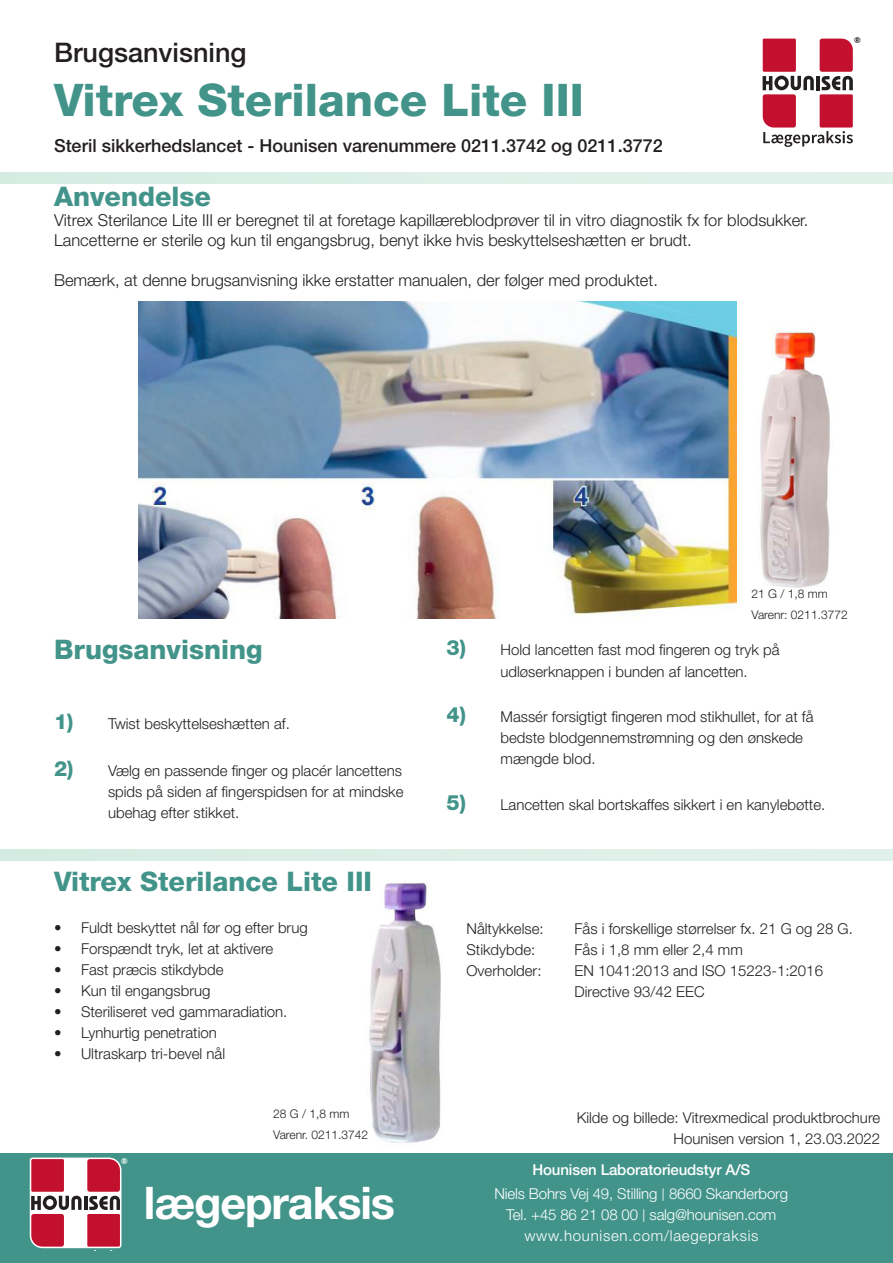
<style>
.page{position:relative;width:893px;height:1263px;background:#fff}
.page>*{position:absolute;margin:0;border:0;box-sizing:border-box;transform-origin:0 0}
.t1{font:800 45px "Helvetica Neue LT Pro";color:#42948a}
.t2{font:700 45px "Helvetica Neue LT Pro";letter-spacing:-.025em;color:#fff}
.t3{font:800 27px "Helvetica Neue LT Pro";color:#42948a}
.t4{font:500 27px "Helvetica Neue LT Pro";color:#231f20}
.t5{font:500 18px "Helvetica Neue LT Pro";color:#231f20}
.t6{font:300 16.5px "Helvetica Neue LT Pro";color:#231f20}
.t7{font:300 15px/21px "Helvetica Neue LT Pro";color:#231f20}
.t8{font:300 15px "Helvetica Neue LT Pro";letter-spacing:-.01em;color:#fff}
.t9{font:300 15px "Helvetica Neue LT Pro";letter-spacing:.05em;color:#fff}
.t10{font:500 15px "Helvetica Neue LT Pro";letter-spacing:-.01em;color:#fff}
.t11{font:300 12px "Helvetica Neue LT Pro";color:#231f20}
.t12{font:700 8.1px "Lato";color:#231f20}
.t13{font:700 8.1px "Lato";color:#fff}
.s1{font-weight:800;font-size:21px;color:#42948a}
.s2{font-family:"Nexa"}
</style>
<div class="page">
<img style="left:369px;top:883px;width:72px;height:260px">
<div style="left:0;top:849px;width:893px;height:11px;background:#ddefe8"></div>
<svg style="left:762px;top:38px;width:91px;height:109px"></svg>
<div style="left:0;top:1153px;width:893px;height:110px;background:#42948a"></div>
<svg style="left:30px;top:1157px;width:91px;height:94px;background:#c6717f"></svg>
<div style="left:0;top:173px;width:893px;height:10px;background:#def0e9"></div>
<img style="left:138px;top:302px;width:599px;height:317px">
<img style="left:760px;top:331px;width:70px;height:257px">
<p class="t4" style="left:54px;top:36px;width:194px">Brugsanvisning</p>
<p class="t1" style="left:54px;top:73px;width:532px">Vitrex Sterilance Lite III</p>
<p class="t5" style="left:54px;top:135px;width:610px">Steril sikkerhedslancet - Hounisen varenummere 0211.3742 og 0211.3772</p>
<p class="t3" style="left:54px;top:181px;width:159px">Anvendelse</p>
<p class="t6" style="left:54px;top:210px;width:756px">Vitrex Sterilance Lite III er beregnet til at foretage kapillæreblodprøver til in vitro diagnostik fx for blodsukker.</p>
<p class="t6" style="left:54px;top:230px;width:639px">Lancetterne er sterile og kun til engangsbrug, benyt ikke hvis beskyttelseshætten er brudt.</p>
<p class="t6" style="left:54px;top:270px;width:605px">Bemærk, at denne brugsanvisning ikke erstatter manualen, der følger med produktet.</p>
<p class="t12" style="left:854px;top:34px;width:8px">®</p>
<p class="t3" style="left:54px;top:634px;width:210px">Brugsanvisning</p>
<p class="t7" style="left:54px;top:713px;width:237px"><span class="s1">1)</span> Twist beskyttelseshætten af.</p>
<p class="t7" style="left:54px;top:760px;width:349px"><span class="s1">2)</span> Vælg en passende finger og placér lancettens</p>
<p class="t7" style="left:108px;top:781px;width:297px">spids på siden af fingerspidsen for at mindske</p>
<p class="t7" style="left:108px;top:802px;width:133px">ubehag efter stikket.</p>
<p class="t3" style="left:54px;top:865px;width:320px">Vitrex Sterilance Lite III</p>
<p class="t7" style="left:54px;top:917px;width:255px">• Fuldt beskyttet nål før og efter brug</p>
<p class="t7" style="left:54px;top:938px;width:221px">• Forspændt tryk, let at aktivere</p>
<p class="t7" style="left:54px;top:959px;width:171px">• Fast præcis stikdybde</p>
<p class="t7" style="left:54px;top:980px;width:158px">• Kun til engangsbrug</p>
<p class="t7" style="left:54px;top:1001px;width:235px">• Steriliseret ved gammaradiation.</p>
<p class="t7" style="left:54px;top:1022px;width:164px">• Lynhurtig penetration</p>
<p class="t7" style="left:54px;top:1043px;width:173px">• Ultraskarp tri-bevel nål</p>
<p class="t13" style="left:121px;top:1154px;width:8px">®</p>
<p class="t11" style="left:273px;top:1106px;width:78px">28 G / 1,8 mm</p>
<p class="t11" style="left:273px;top:1127px;width:96px">Varenr. 0211.3742</p>
<p class="t2" style="left:144px;top:1175px;width:253px">lægepraksis</p>
<p class="t11" style="left:752px;top:586px;width:78px">21 G / 1,8 mm</p>
<p class="t11" style="left:752px;top:607px;width:98px">Varenr: 0211.3772</p>
<p class="t7" style="left:446px;top:639px;width:334px"><span class="s1">3)</span> Hold lancetten fast mod fingeren og tryk på</p>
<p class="t7" style="left:500px;top:660px;width:249px">udløserknappen i bunden af lancetten.</p>
<p class="t7" style="left:500px;top:705px;width:315px;text-indent:-54px"><span class="s1">4)</span> Massér forsigtigt fingeren mod stikhullet, for at få bedste blodgennemstrømning og den ønskede mængde blod.</p>
<p class="t7" style="left:446px;top:794px;width:380px"><span class="s1">5)</span> Lancetten skal bortskaffes sikkert i en kanylebøtte.</p>
<p class="t7" style="left:466px;top:918px;width:79px">Nåltykkelse:</p>
<p class="t7" style="left:574px;top:918px;width:280px">Fås i forskellige størrelser fx. 21 G og 28 G.</p>
<p class="t7" style="left:466px;top:939px;width:70px">Stikdybde:</p>
<p class="t7" style="left:574px;top:939px;width:170px">Fås i 1,8 mm eller 2,4 mm</p>
<p class="t7" style="left:466px;top:960px;width:77px">Overholder:</p>
<p class="t7" style="left:574px;top:960px;width:250px">EN 1041:2013 and ISO 15223-1:2016<br>Directive 93/42 EEC</p>
<p class="t7" style="left:577px;top:1107px;width:305px">Kilde og billede: Vitrexmedical produktbrochure</p>
<p class="t7" style="left:673px;top:1128px;width:208px">Hounisen version 1, 23.03.2022</p>
<p class="t10" style="left:533px;top:1160px;width:219px">Hounisen Laboratorieudstyr A/S</p>
<p class="t8" style="left:495px;top:1184px;width:295px">Niels Bohrs Vej 49, Stilling <span class="s2">|</span> 8660 Skanderborg</p>
<p class="t8" style="left:506px;top:1205px;width:272px">Tel. +45 86 21 08 00 <span class="s2">|</span> salg@hounisen.com</p>
<p class="t9" style="left:524px;top:1226px;width:236px">www.hounisen.com/laegepraksis</p>
</div>
